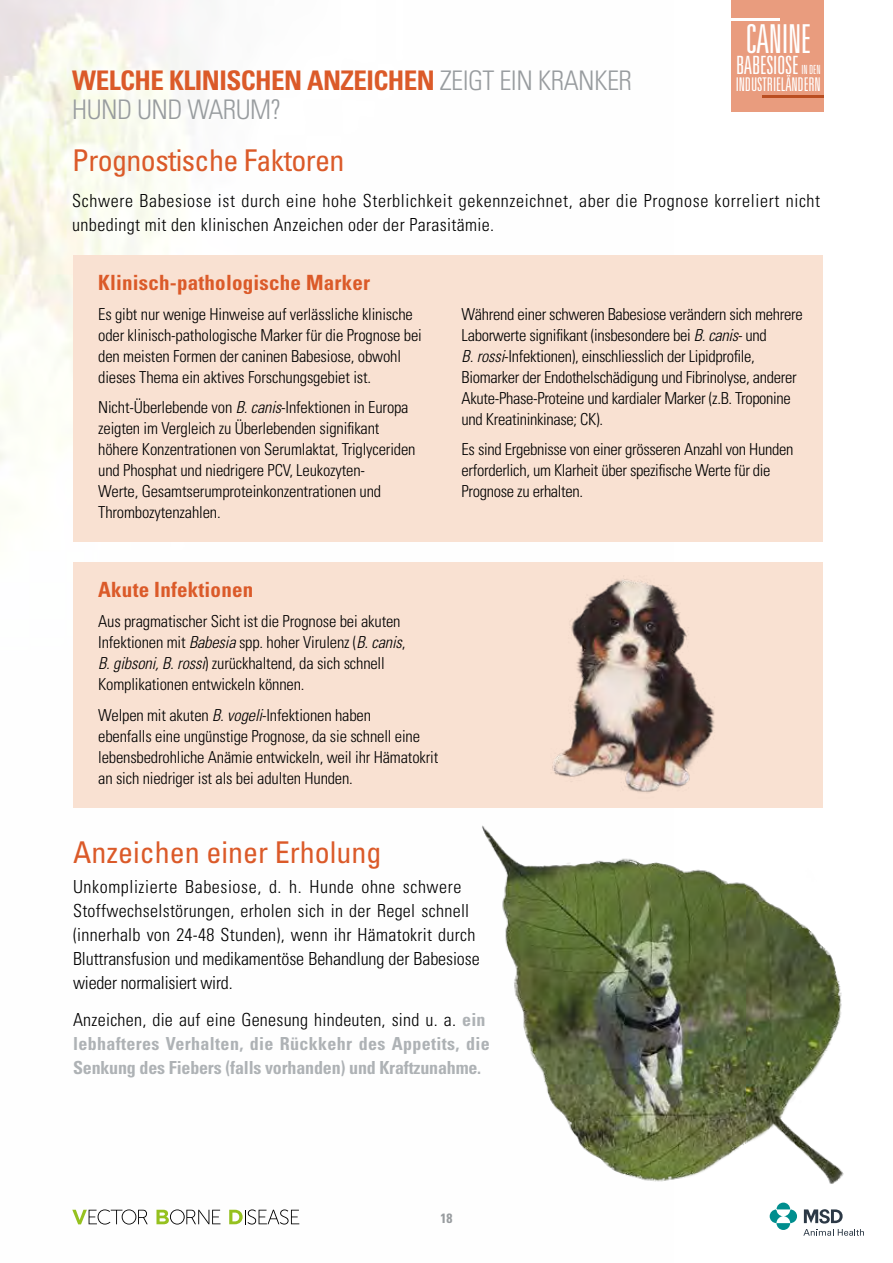
<style>
.page{position:relative;width:893px;height:1263px;background:#fff}
.page>*{position:absolute;margin:0;border:0;box-sizing:border-box;transform-origin:0 0}
.t1{font:300 ultra-condensed 39.9px "Univers LT Std";letter-spacing:-.01em;color:#fff}
.t2{font:condensed 30px "Univers LT Std";letter-spacing:-.01em;color:#db5a29}
.t3{font:300 condensed 27px/28.5px "Univers LT Std";letter-spacing:-.02em;color:#989c9f}
.t4{font:300 ultra-condensed 25.2px "Univers LT Std";letter-spacing:-.01em;color:#fff}
.t5{font:700 condensed 21px "Univers LT Std";letter-spacing:.01em;color:#db5a29}
.t6{font:300 ultra-condensed 18.9px "Univers LT Std";letter-spacing:-.01em;color:#fff}
.t7{font:300 condensed 18px/24px "Univers LT Std";letter-spacing:.02em;color:#000}
.t8{font:700 condensed 18px/24px "Univers LT Std";letter-spacing:-.01em;color:#aeb2b5}
.t9{font:300 condensed 16.5px/21px "Univers LT Std";letter-spacing:-.01em;color:#000}
.t10{font:700 condensed 13.5px "Univers LT Std";color:#989c9f}
.s1{font-weight:700;color:#db5a29}
.s2{font-size:12.6px}
.s3{font-style:italic}
.s4{font-weight:300;color:#000}
</style>
<div class="page">
<img style="left:0;top:0;width:673px;height:1225px">
<svg style="left:72px;top:1209px;width:76px;height:15px"></svg>
<svg style="left:156px;top:1209px;width:64px;height:15px"></svg>
<svg style="left:229px;top:1209px;width:70px;height:15px"></svg>
<div style="left:731px;top:0;width:93px;height:112px;background:#e99c7e"></div>
<hr style="left:731px;top:18px;width:49px;height:3px;background:#fff">
<hr style="left:763px;top:95px;width:61px;height:3px;background:#ba4e21">
<svg style="left:770px;top:1214px;width:27px;height:16px"></svg>
<svg style="left:804px;top:1214px;width:39px;height:9px"></svg>
<svg style="left:803px;top:1229px;width:61px;height:7px"></svg>
<div style="left:73px;top:255px;width:750px;height:286px;background:#f9e1d2"></div>
<div style="left:73px;top:562px;width:750px;height:246px;background:#f9e1d2"></div>
<img style="left:470px;top:808px;width:374px;height:406px">
<img style="left:520px;top:558px;width:229px;height:252px">
<h3 class="t3" style="left:72px;top:67px;width:561px"><span class="s1">WELCHE KLINISCHEN ANZEICHEN</span> ZEIGT EIN KRANKER<br>HUND UND WARUM?</h3>
<h1 class="t1" style="left:745px;top:18px;width:67px">CANINE</h1>
<h3 class="t4" style="left:736px;top:52px;width:86px">BABESIOSE <span class="s2">IN DEN</span></h3>
<p class="t6" style="left:736px;top:75px;width:86px">INDUSTRIELÄNDERN</p>
<h2 class="t2" style="left:72px;top:141px;width:274px">Prognostische Faktoren</h2>
<p class="t7" style="left:72px;top:189px;width:749px">Schwere Babesiose ist durch eine hohe Sterblichkeit gekennzeichnet, aber die Prognose korreliert nicht unbedingt mit den klinischen Anzeichen oder der Parasitämie.</p>
<p class="t5" style="left:98px;top:270px;width:273px">Klinisch-pathologische Marker</p>
<p class="t9" style="left:98px;top:304px;width:325px">Es gibt nur wenige Hinweise auf verlässliche klinische oder klinisch-pathologische Marker für die Prognose bei den meisten Formen der caninen Babesiose, obwohl dieses Thema ein aktives Forschungsgebiet ist.</p>
<p class="t9" style="left:98px;top:397px;width:319px">Nicht-Überlebende von <span class="s3">B. canis</span>-Infektionen in Europa zeigten im Vergleich zu Überlebenden signifikant höhere Konzentrationen von Serumlaktat, Triglyceriden und Phosphat und niedrigere PCV, Leukozyten-<br>Werte, Gesamtserumproteinkonzentrationen und Thrombozytenzahlen.</p>
<p class="t9" style="left:462px;top:304px;width:343px">Während einer schweren Babesiose verändern sich mehrere Laborwerte signifikant (insbesondere bei <span class="s3">B. canis</span>- und<br><span class="s3">B. rossi</span>-Infektionen), einschliesslich der Lipidprofile, Biomarker der Endothelschädigung und Fibrinolyse, anderer Akute-Phase-Proteine und kardialer Marker (z.B. Troponine und Kreatininkinase; CK).</p>
<p class="t9" style="left:462px;top:439px;width:333px">Es sind Ergebnisse von einer grösseren Anzahl von Hunden erforderlich, um Klarheit über spezifische Werte für die<br>Prognose zu erhalten.</p>
<p class="t5" style="left:98px;top:577px;width:157px">Akute Infektionen</p>
<p class="t9" style="left:98px;top:611px;width:309px">Aus pragmatischer Sicht ist die Prognose bei akuten Infektionen mit <span class="s3">Babesia</span> spp. hoher Virulenz (<span class="s3">B. canis</span>, <span class="s3">B. gibsoni, B. rossi</span>) zurückhaltend, da sich schnell Komplikationen entwickeln können.</p>
<p class="t9" style="left:98px;top:704px;width:342px">Welpen mit akuten <span class="s3">B. vogeli</span>-Infektionen haben<br>ebenfalls eine ungünstige Prognose, da sie schnell eine lebensbedrohliche Anämie entwickeln, weil ihr Hämatokrit an sich niedriger ist als bei adulten Hunden.</p>
<h2 class="t2" style="left:73px;top:833px;width:310px">Anzeichen einer Erholung</h2>
<p class="t7" style="left:73px;top:875px;width:408px">Unkomplizierte Babesiose, d. h. Hunde ohne schwere Stoffwechselstörungen, erholen sich in der Regel schnell (innerhalb von 24-48 Stunden), wenn ihr Hämatokrit durch Bluttransfusion und medikamentöse Behandlung der Babesiose wieder normalisiert wird.</p>
<p class="t8" style="left:73px;top:1007px;width:418px"><span class="s4">Anzeichen, die auf eine Genesung hindeuten, sind u. a.</span> ein lebhafteres Verhalten, die Rückkehr des Appetits, die<br>Senkung des Fiebers (falls vorhanden) und Kraftzunahme.</p>
<p class="t10" style="left:441px;top:1210px;width:13px">18</p>
</div>
